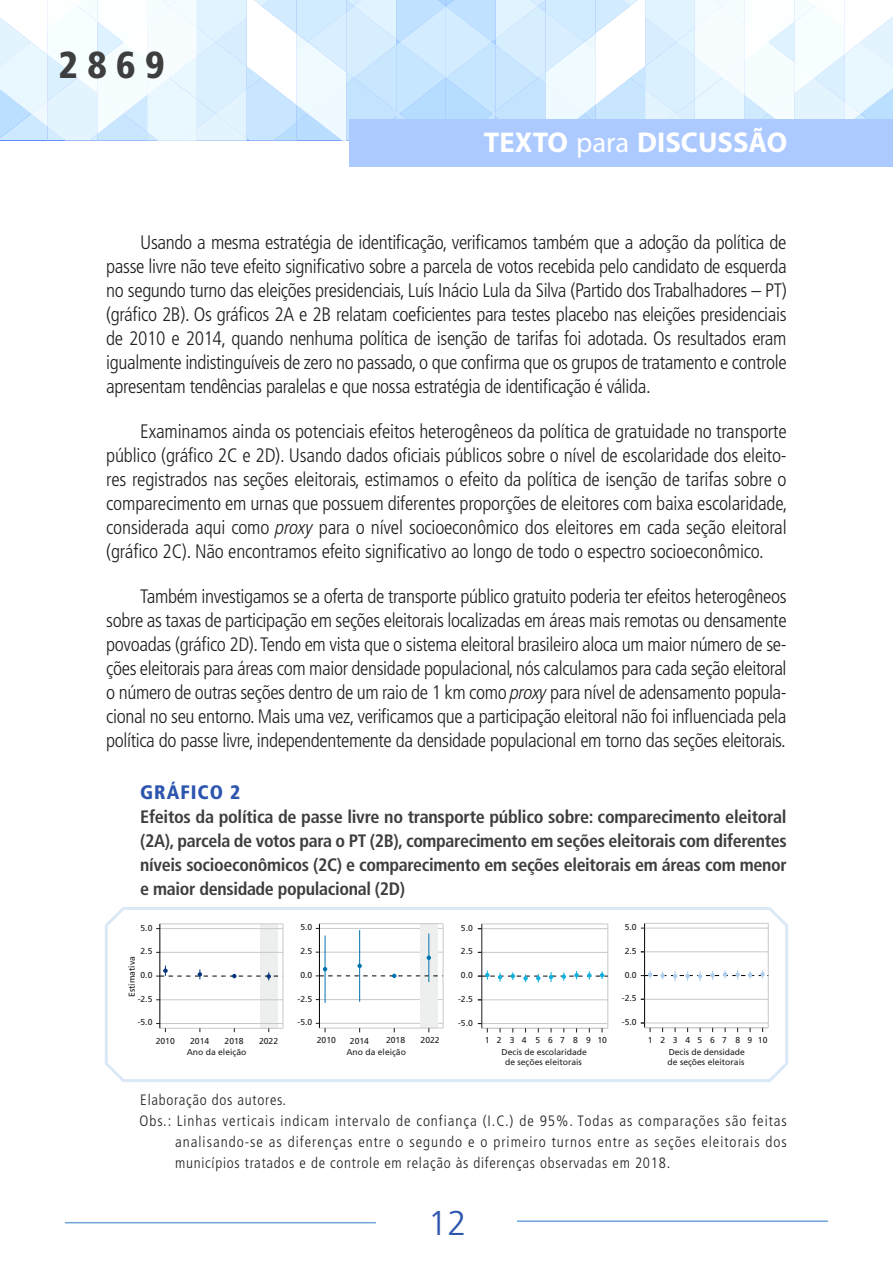
<style>
.page{position:relative;width:893px;height:1263px;background:#fff}
.page>*{position:absolute;margin:0;border:0;box-sizing:border-box;transform-origin:0 0}
.t1{font:900 condensed 37.5px "Frutiger LT Pro";color:#3e3e3f}
.t2{font:300 34.5px "Frutiger LT Pro";color:#2c55ae}
.t3{font:700 28.65px "Myriad Pro";color:#fff}
.texto_corrido{font:300 condensed 19.5px/24px "Frutiger LT Pro";letter-spacing:-.02em;color:#231f20;text-align:justify}
.titulo_1_número{font:900 condensed 19.5px "Frutiger LT Pro";letter-spacing:.05em;color:#2c55ae}
.titulo_2_título_do_g{font:700 condensed 18px/24px "Frutiger LT Pro";letter-spacing:-.02em;color:#3e3e3f;text-align:justify}
.fonte_elaboracao_3{font:300 condensed 15px/21px "Frutiger LT Pro";letter-spacing:.05em;color:#231f20;text-align:justify}
.fonte_elaboracao_1{font:300 condensed 15px "Frutiger LT Pro";letter-spacing:.05em;color:#231f20}
.t4{font:8.55px/10.6px "Frutiger LT Pro";color:#231f20;text-align:center}
.t5{font:8.55px "Frutiger LT Pro";letter-spacing:.895em;color:#231f20}
.t6{font:8.55px "Frutiger LT Pro";letter-spacing:.86em;color:#231f20}
.s1{font-weight:400}
.s2{font-style:italic}
</style>
<div class="page">
<svg style="left:0;top:0;width:893px;height:140px"></svg>
<div style="left:349px;top:119px;width:544px;height:48px;background:#accaff"></div>
<hr style="left:517px;top:1220px;width:311px;height:2px;background:#6fa5d9">
<hr style="left:65px;top:1222px;width:311px;height:1px;background:#6fa5d9">
<svg style="left:105px;top:907px;width:683px;height:175px"></svg>
<div style="left:260px;top:924px;width:17px;height:104px;background:#edefef"></div>
<svg style="left:156px;top:965px;width:127px;height:15px"></svg>
<hr style="left:160px;top:1028px;width:123px;height:1px;background:#c7c8ca">
<svg style="left:156px;top:1023px;width:10px;height:9px"></svg>
<hr style="left:160px;top:923px;width:123px;height:1px;background:#c7c8ca">
<hr style="left:160px;top:952px;width:123px;height:1px;background:#c7c8ca">
<hr style="left:160px;top:928px;width:123px;height:1px;background:#c7c8ca">
<hr style="left:160px;top:999px;width:123px;height:1px;background:#c7c8ca">
<hr style="left:160px;top:1023px;width:123px;height:1px;background:#c7c8ca">
<hr style="left:283px;top:924px;width:1px;height:104px;background:#c7c8ca">
<hr style="left:160px;top:924px;width:1px;height:104px;background:#000">
<hr style="left:320px;top:928px;width:123px;height:1px;background:#c7c8ca">
<hr style="left:320px;top:1023px;width:123px;height:1px;background:#c7c8ca">
<hr style="left:320px;top:999px;width:123px;height:1px;background:#c7c8ca">
<div style="left:420px;top:924px;width:17px;height:104px;background:#edefef"></div>
<hr style="left:325px;top:935px;width:1px;height:68px;background:#0073ae">
<hr style="left:359px;top:930px;width:1px;height:72px;background:#0073ae">
<hr style="left:428px;top:933px;width:1px;height:49px;background:#0073ae">
<hr style="left:319px;top:924px;width:1px;height:104px;background:#000">
<hr style="left:443px;top:924px;width:1px;height:104px;background:#c7c8ca">
<svg style="left:316px;top:952px;width:127px;height:26px"></svg>
<hr style="left:319px;top:1028px;width:124px;height:1px;background:#c7c8ca">
<hr style="left:320px;top:923px;width:123px;height:1px;background:#c7c8ca">
<hr style="left:482px;top:924px;width:126px;height:1px;background:#c7c8ca">
<hr style="left:481px;top:928px;width:127px;height:1px;background:#c7c8ca">
<hr style="left:481px;top:952px;width:127px;height:1px;background:#c7c8ca">
<hr style="left:481px;top:999px;width:127px;height:1px;background:#c7c8ca">
<hr style="left:481px;top:1023px;width:127px;height:1px;background:#c7c8ca">
<hr style="left:608px;top:924px;width:1px;height:104px;background:#c7c8ca">
<hr style="left:482px;top:924px;width:1px;height:104px;background:#231f20">
<svg style="left:478px;top:970px;width:130px;height:12px"></svg>
<hr style="left:482px;top:1028px;width:126px;height:1px;background:#c7c8ca">
<svg style="left:478px;top:1023px;width:10px;height:9px"></svg>
<hr style="left:644px;top:923px;width:1px;height:105px;background:#000">
<hr style="left:768px;top:923px;width:1px;height:105px;background:#c7c8ca">
<hr style="left:645px;top:923px;width:123px;height:1px;background:#c7c8ca">
<hr style="left:645px;top:928px;width:123px;height:1px;background:#c7c8ca">
<hr style="left:645px;top:951px;width:123px;height:1px;background:#c7c8ca">
<hr style="left:645px;top:999px;width:123px;height:1px;background:#c7c8ca">
<hr style="left:645px;top:1023px;width:123px;height:1px;background:#c7c8ca">
<svg style="left:641px;top:970px;width:127px;height:11px"></svg>
<hr style="left:644px;top:1027px;width:124px;height:1px;background:#c7c8ca">
<svg style="left:641px;top:1023px;width:10px;height:9px"></svg>
<h1 class="t1" style="left:58px;top:42px;width:108px">2869</h1>
<h3 class="t3" style="left:484px;top:124px;width:305px">TEXTO <span class="s1">para</span> DISCUSSÃO</h3>
<p class="texto_corrido" style="left:106px;top:230px;width:682px;text-indent:34px">Usando a mesma estratégia de identificação, verificamos também que a adoção da política de passe livre não teve efeito significativo sobre a parcela de votos recebida pelo candidato de esquerda no segundo turno das eleições presidenciais, Luís Inácio Lula da Silva (Partido dos Trabalhadores – PT) (gráfico 2B). Os gráficos 2A e 2B relatam coeficientes para testes placebo nas eleições presidenciais de 2010 e 2014, quando nenhuma política de isenção de tarifas foi adotada. Os resultados eram igualmente indistinguíveis de zero no passado, o que confirma que os grupos de tratamento e controle apresentam tendências paralelas e que nossa estratégia de identificação é válida.</p>
<p class="texto_corrido" style="left:106px;top:419px;width:683px;text-indent:34px">Examinamos ainda os potenciais efeitos heterogêneos da política de gratuidade no transporte público (gráfico 2C e 2D). Usando dados oficiais públicos sobre o nível de escolaridade dos eleito&shy;res registrados nas seções eleitorais, estimamos o efeito da política de isenção de tarifas sobre o comparecimento em urnas que possuem diferentes proporções de eleitores com baixa escolaridade, considerada aqui como <span class="s2">proxy</span> para o nível socioeconômico dos eleitores em cada seção eleitoral (gráfico 2C). Não encontramos efeito significativo ao longo de todo o espectro socioeconômico.</p>
<p class="texto_corrido" style="left:106px;top:584px;width:682px;text-indent:34px">Também investigamos se a oferta de transporte público gratuito poderia ter efeitos heterogêneos sobre as taxas de participação em seções eleitorais localizadas em áreas mais remotas ou densamente povoadas (gráfico 2D). Tendo em vista que o sistema eleitoral brasileiro aloca um maior número de se&shy;ções eleitorais para áreas com maior densidade populacional, nós calculamos para cada seção eleitoral o número de outras seções dentro de um raio de 1 km como <span class="s2">proxy</span> para nível de adensamento popula&shy;cional no seu entorno. Mais uma vez, verificamos que a participação eleitoral não foi influenciada pela política do passe livre, independentemente da densidade populacional em torno das seções eleitorais.</p>
<p class="titulo_1_número" style="left:140px;top:781px;width:101px">GRÁFICO 2</p>
<p class="titulo_2_título_do_g" style="left:140px;top:805px;width:648px">Efeitos da política de passe livre no transporte público sobre: comparecimento eleitoral (2A), parcela de votos para o PT (2B), comparecimento em seções eleitorais com diferentes níveis socioeconômicos (2C) e comparecimento em seções eleitorais em áreas com menor e maior densidade populacional (2D)</p>
<p class="t4" style="left:141px;top:922px;width:13px">5.0</p>
<p class="t4" style="left:300px;top:922px;width:13px">5.0</p>
<p class="t4" style="left:461px;top:922px;width:13px">5.0</p>
<p class="t4" style="left:625px;top:922px;width:13px">5.0</p>
<p class="t4" style="left:141px;top:946px;width:13px">2.5</p>
<p class="t4" style="left:300px;top:946px;width:13px">2.5</p>
<p class="t4" style="left:461px;top:946px;width:13px">2.5</p>
<p class="t4" style="left:625px;top:945px;width:13px">2.5</p>
<p class="t4" style="left:127px;top:997px;width:43px;rotate:-90deg">Estimativa</p>
<p class="t4" style="left:141px;top:970px;width:13px">0.0</p>
<p class="t4" style="left:138px;top:993px;width:16px">-2.5</p>
<p class="t4" style="left:138px;top:1017px;width:16px">-5.0</p>
<p class="t4" style="left:300px;top:970px;width:13px">0.0</p>
<p class="t4" style="left:297px;top:993px;width:16px">-2.5</p>
<p class="t4" style="left:297px;top:1017px;width:16px">-5.0</p>
<p class="t4" style="left:461px;top:970px;width:13px">0.0</p>
<p class="t4" style="left:458px;top:993px;width:16px">-2.5</p>
<p class="t4" style="left:458px;top:1017px;width:16px">-5.0</p>
<p class="t4" style="left:625px;top:969px;width:13px">0.0</p>
<p class="t4" style="left:622px;top:993px;width:16px">-2.5</p>
<p class="t4" style="left:622px;top:1017px;width:16px">-5.0</p>
<p class="t4" style="left:156px;top:1035px;width:21px">2010</p>
<p class="t4" style="left:190px;top:1035px;width:21px">2014</p>
<p class="t4" style="left:225px;top:1035px;width:21px">2018</p>
<p class="t4" style="left:259px;top:1035px;width:21px">2022</p>
<p class="t4" style="left:187px;top:1047px;width:61px">Ano da eleição</p>
<p class="t4" style="left:317px;top:1034px;width:21px">2010</p>
<p class="t4" style="left:350px;top:1035px;width:21px">2014</p>
<p class="t4" style="left:386px;top:1034px;width:21px">2018</p>
<p class="t4" style="left:421px;top:1034px;width:21px">2022</p>
<p class="t4" style="left:346px;top:1046px;width:61px">Ano da eleição</p>
<p class="t5" style="left:485px;top:1035px;width:124px">1234 5678910</p>
<p class="t4" style="left:502px;top:1046px;width:87px">Decis de escolaridade de seções eleitorais</p>
<p class="t6" style="left:648px;top:1035px;width:121px">1234567 8910</p>
<p class="t4" style="left:668px;top:1047px;width:79px;line-height:9.9px;text-align:left">Decis de densidade de seções eleitorais</p>
<p class="fonte_elaboracao_1" style="left:140px;top:1091px;width:147px">Elaboração dos autores.</p>
<p class="fonte_elaboracao_3" style="left:175px;top:1111px;width:613px;text-indent:-36px">Obs.: Linhas verticais indicam intervalo de confiança (I.C.) de 95%. Todas as comparações são feitas analisando-se as diferenças entre o segundo e o primeiro turnos entre as seções eleitorais dos municípios tratados e de controle em relação às diferenças observadas em 2018.</p>
<h2 class="t2" style="left:428px;top:1203px;width:40px">12</h2>
</div>
